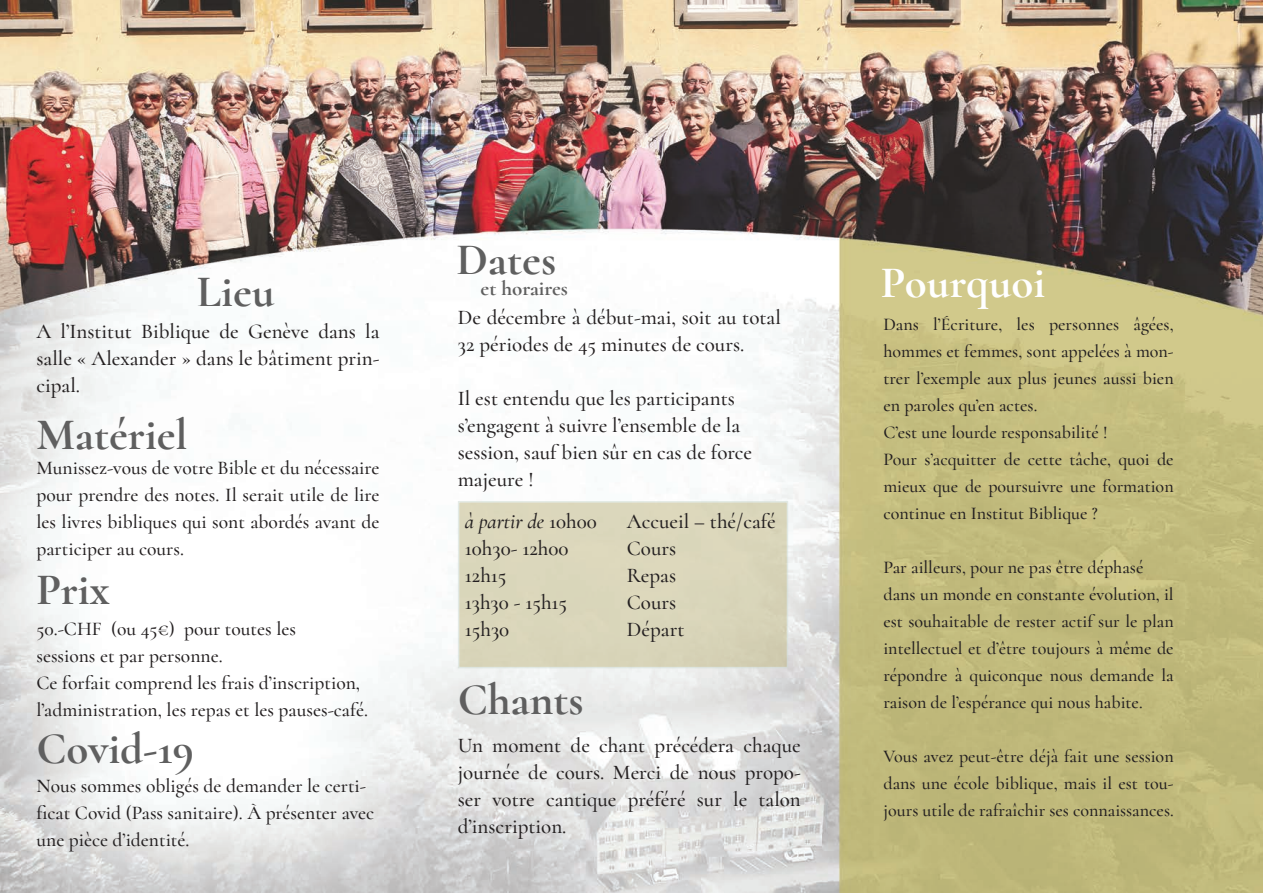
<style>
.page{position:relative;width:1263px;height:893px;background:#fff}
.page>*{position:absolute;margin:0;border:0;box-sizing:border-box;transform-origin:0 0}
.t1{font:700 45px "Cormorant";color:#5f5f5f}
.t2{font:700 45px "Cormorant";color:#fff}
.t3{font:500 21px/27px "Cormorant";color:#231f20;text-align:justify}
.t4{font:italic 500 21px "Cormorant";color:#231f20}
.t5{font:700 21px "Cormorant";color:#5f5f5f}
.t6{font:500 19.5px/27px "Cormorant";color:#231f20}
.t7{font:500 18px/27px "Cormorant";color:#231f20}
.s1{font-style:normal}
</style>
<div class="page">
<img style="left:0;top:0;width:1263px;height:893px">
<div style="left:458px;top:501px;width:330px;height:167px;background:#dad6ba;border:2px solid #ccd9cf"></div>
<h1 class="t1" style="left:456px;top:231px;width:101px">Dates</h1>
<p class="t5" style="left:481px;top:276px;width:89px">et horaires</p>
<h1 class="t1" style="left:197px;top:264px;width:79px">Lieu</h1>
<h1 class="t2" style="left:881px;top:255px;width:166px">Pourquoi</h1>
<p class="t3" style="left:458px;top:304px;width:325px">De décembre à début-mai, soit au total<br>32 périodes de 45 minutes de cours.</p>
<p class="t3" style="left:458px;top:385px;width:296px;text-align:left">Il est entendu que les participants s’engagent à suivre l’ensemble de la session, sauf bien sûr en cas de force majeure !</p>
<p class="t4" style="left:465px;top:509px;width:133px">à partir de <span class="s1">10h00</span></p>
<p class="t3" style="left:627px;top:508px;width:150px">Accueil – thé/café</p>
<p class="t3" style="left:465px;top:535px;width:105px">10h30- 12h00</p>
<p class="t3" style="left:627px;top:535px;width:51px">Cours</p>
<p class="t3" style="left:465px;top:562px;width:43px">12h15</p>
<p class="t3" style="left:627px;top:562px;width:51px">Repas</p>
<p class="t3" style="left:465px;top:589px;width:104px">13h30 - 15h15</p>
<p class="t3" style="left:627px;top:589px;width:51px">Cours</p>
<p class="t3" style="left:465px;top:616px;width:46px">15h30</p>
<p class="t3" style="left:627px;top:616px;width:59px">Départ</p>
<p class="t7" style="left:883px;top:310px;width:292px">Dans l’Écriture, les personnes âgées, hommes et femmes, sont appelées à mon&shy;trer l’exemple aux plus jeunes aussi bien en paroles qu’en actes.<br>C’est une lourde responsabilité !<br>Pour s’acquitter de cette tâche, quoi de mieux que de poursuivre une formation continue en Institut Biblique ?</p>
<p class="t7" style="left:883px;top:553px;width:292px">Par ailleurs, pour ne pas être déphasé dans un monde en constante évolution, il est souhaitable de rester actif sur le plan intellectuel et d’être toujours à même de répondre à quiconque nous demande la raison de l’espérance qui nous habite.</p>
<p class="t7" style="left:883px;top:742px;width:292px;text-align:justify">Vous avez peut-être déjà fait une session dans une école biblique, mais il est tou&shy;jours utile de rafraîchir ses connaissances.</p>
<p class="t3" style="left:36px;top:317px;width:345px">A l’Institut Biblique de Genève dans la salle « Alexander » dans le bâtiment prin&shy;cipal.</p>
<h1 class="t1" style="left:36px;top:406px;width:153px">Matériel</h1>
<p class="t6" style="left:36px;top:454px;width:344px;text-align:justify">Munissez-vous de votre Bible et du nécessaire pour prendre des notes. Il serait utile de lire les livres bibliques qui sont abordés avant de participer au cours.</p>
<h1 class="t1" style="left:36px;top:562px;width:75px">Prix</h1>
<p class="t6" style="left:36px;top:616px;width:333px">50.-CHF (ou 45€) pour toutes les<br>sessions et par personne.<br>Ce forfait comprend les frais d’inscription, l’administration, les repas et les pauses-café.</p>
<h1 class="t1" style="left:458px;top:672px;width:127px">Chants</h1>
<h1 class="t1" style="left:36px;top:721px;width:159px">Covid-19</h1>
<p class="t3" style="left:458px;top:732px;width:344px">Un moment de chant précédera chaque journée de cours. Merci de nous propo&shy;ser votre cantique préféré sur le talon d’inscription.</p>
<p class="t6" style="left:36px;top:772px;width:339px">Nous sommes obligés de demander le certi&shy;ficat Covid (Pass sanitaire). À présenter avec une pièce d’identité.</p>
</div>
